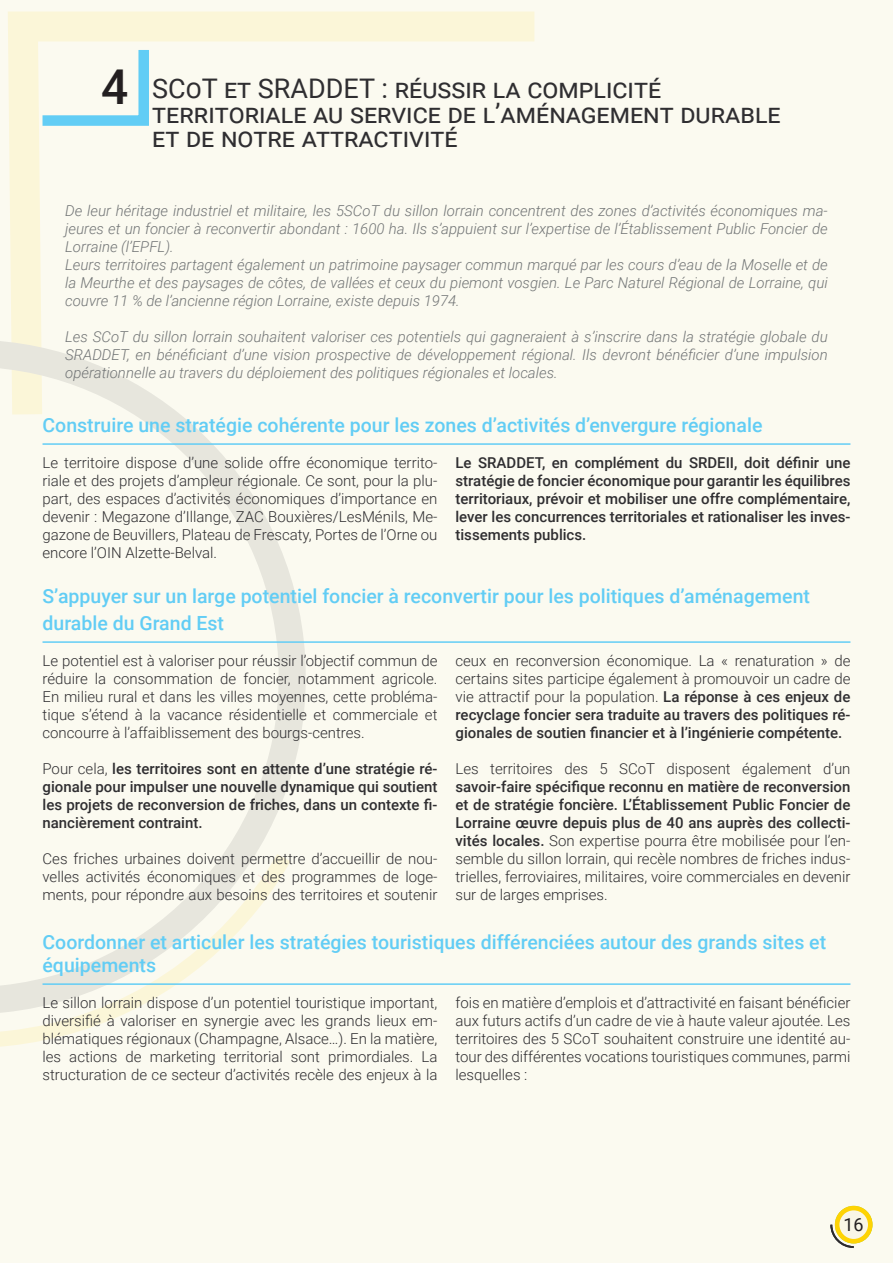
<style>
.page{position:relative;width:893px;height:1263px;background:#fbfaf0}
.page>*{position:absolute;margin:0;border:0;box-sizing:border-box;transform-origin:0 0}
.t1{font:27px/24px "Roboto";color:#2f2e31}
.t2{font:500 19.5px "Roboto";color:#62cdf5}
.t3{font:18px "Roboto";color:#231f20}
.t4{font:300 15px/18px "Roboto";color:#2f2e31;text-align:justify}
.t5{font:italic 300 15px/18px "Roboto";color:#727576}
.t6{font:500 15px/18px "Roboto";color:#2f2e31;text-align:justify}
.s1{font-weight:500;font-size:48px;color:#231f20}
.s2{font-weight:300}
.s3{font-weight:500}
</style>
<div class="page">
<svg style="left:0;top:1017px;width:117px;height:30px"></svg>
<svg style="left:8px;top:11px;width:527px;height:327px"></svg>
<svg style="left:0;top:338px;width:306px;height:679px"></svg>
<div style="left:835px;top:1206px;width:37px;height:37px;background:#fed304;border-radius:50%"></div>
<svg style="left:830px;top:1223px;width:26px;height:25px"></svg>
<div style="left:839px;top:1210px;width:29px;height:29px;background:#f9f6e6;border-radius:50%"></div>
<svg style="left:32px;top:39px;width:122px;height:92px"></svg>
<hr style="left:43px;top:443px;width:807px;height:2px;background:#62cdf5">
<hr style="left:43px;top:641px;width:807px;height:2px;background:#62cdf5">
<hr style="left:43px;top:983px;width:807px;height:2px;background:#62cdf5">
<h1 class="t1" style="left:152px;top:76px;width:630px;text-indent:-51px"><span class="s1">4</span> SCoT et SRADDET : réussir la complicité territoriale au service de l’aménagement durable et de notre attractivité</h1>
<p class="t5" style="left:65px;top:201px;width:764px">De leur héritage industriel et militaire, les 5SCoT du sillon lorrain concentrent des zones d’activités économiques ma&shy;jeures et un foncier à reconvertir abondant : 1600 ha. Ils s’appuient sur l’expertise de l’Établissement Public Foncier de Lorraine (l’EPFL).<br>Leurs territoires partagent également un patrimoine paysager commun marqué par les cours d’eau de la Moselle et de la Meurthe et des paysages de côtes, de vallées et ceux du piemont vosgien. Le Parc Naturel Régional de Lorraine, qui couvre 11 % de l’ancienne région Lorraine, existe depuis 1974.</p>
<p class="t5" style="left:65px;top:327px;width:764px;text-align:justify">Les SCoT du sillon lorrain souhaitent valoriser ces potentiels qui gagneraient à s’inscrire dans la stratégie globale du SRADDET, en bénéficiant d’une vision prospective de développement régional. Ils devront bénéficier d’une impulsion opérationnelle au travers du déploiement des politiques régionales et locales.</p>
<h2 class="t2" style="left:43px;top:411px;width:721px">Construire une stratégie cohérente pour les zones d’activités d’envergure régionale</h2>
<p class="t4" style="left:43px;top:453px;width:396px">Le territoire dispose d’une solide offre économique territo&shy;riale et des projets d’ampleur régionale. Ce sont, pour la plu&shy;part, des espaces d’activités économiques d’importance en devenir : Megazone d’Illange, ZAC Bouxières/LesMénils, Me&shy;gazone de Beuvillers, Plateau de Frescaty, Portes de l’Orne ou encore l’OIN Alzette-Belval.</p>
<p class="t6" style="left:455px;top:453px;width:396px">Le SRADDET, en complément du SRDEII, doit définir une stratégie de foncier économique pour garantir les équilibres territoriaux, prévoir et mobiliser une offre complémentaire, lever les concurrences territoriales et rationaliser les inves&shy;tissements publics.</p>
<h2 class="t2" style="left:43px;top:582px;width:769px">S’appuyer sur un large potentiel foncier à reconvertir pour les politiques d’aménagement</h2>
<h2 class="t2" style="left:43px;top:609px;width:183px">durable du Grand Est</h2>
<p class="t4" style="left:43px;top:651px;width:396px">Le potentiel est à valoriser pour réussir l’objectif commun de réduire la consommation de foncier, notamment agricole.<br>En milieu rural et dans les villes moyennes, cette probléma&shy;tique s’étend à la vacance résidentielle et commerciale et concourre à l’affaiblissement des bourgs-centres.</p>
<p class="t6" style="left:43px;top:759px;width:396px"><span class="s2">Pour cela,</span> les territoires sont en attente d’une stratégie ré&shy;gionale pour impulser une nouvelle dynamique qui soutient les projets de reconversion de friches, dans un contexte fi&shy;nancièrement contraint.</p>
<p class="t4" style="left:43px;top:849px;width:396px">Ces friches urbaines doivent permettre d’accueillir de nou&shy;velles activités économiques et des programmes de loge&shy;ments, pour répondre aux besoins des territoires et soutenir</p>
<p class="t4" style="left:455px;top:651px;width:396px">ceux en reconversion économique. La « renaturation » de certains sites participe également à promouvoir un cadre de vie attractif pour la population. <span class="s3">La réponse à ces enjeux de recyclage foncier sera traduite au travers des politiques ré&shy;gionales de soutien financier et à l’ingénierie compétente.</span></p>
<p class="t4" style="left:455px;top:759px;width:396px">Les territoires des 5 SCoT disposent également d’un</p>
<p class="t4" style="left:455px;top:777px;width:396px"><span class="s3">savoir-faire spécifique reconnu en matière de reconversion et de stratégie foncière. L’Établissement Public Foncier de Lorraine œuvre depuis plus de 40 ans auprès des collecti&shy;vités locales.</span> Son expertise pourra être mobilisée pour l’en&shy;semble du sillon lorrain, qui recèle nombres de friches indus&shy;trielles, ferroviaires, militaires, voire commerciales en devenir sur de larges emprises.</p>
<h2 class="t2" style="left:43px;top:928px;width:785px">Coordonner et articuler les stratégies touristiques différenciées autour des grands sites et</h2>
<h2 class="t2" style="left:43px;top:951px;width:115px">équipements</h2>
<p class="t4" style="left:43px;top:993px;width:396px">Le sillon lorrain dispose d’un potentiel touristique important, diversifié à valoriser en synergie avec les grands lieux em&shy;blématiques régionaux (Champagne, Alsace…). En la matière, les actions de marketing territorial sont primordiales. La structuration de ce secteur d’activités recèle des enjeux à la</p>
<p class="t4" style="left:455px;top:993px;width:396px">fois en matière d’emplois et d’attractivité en faisant bénéficier aux futurs actifs d’un cadre de vie à haute valeur ajoutée. Les territoires des 5 SCoT souhaitent construire une identité au&shy;tour des différentes vocations touristiques communes, parmi lesquelles :</p>
<p class="t3" style="left:843px;top:1212px;width:22px">16</p>
</div>
